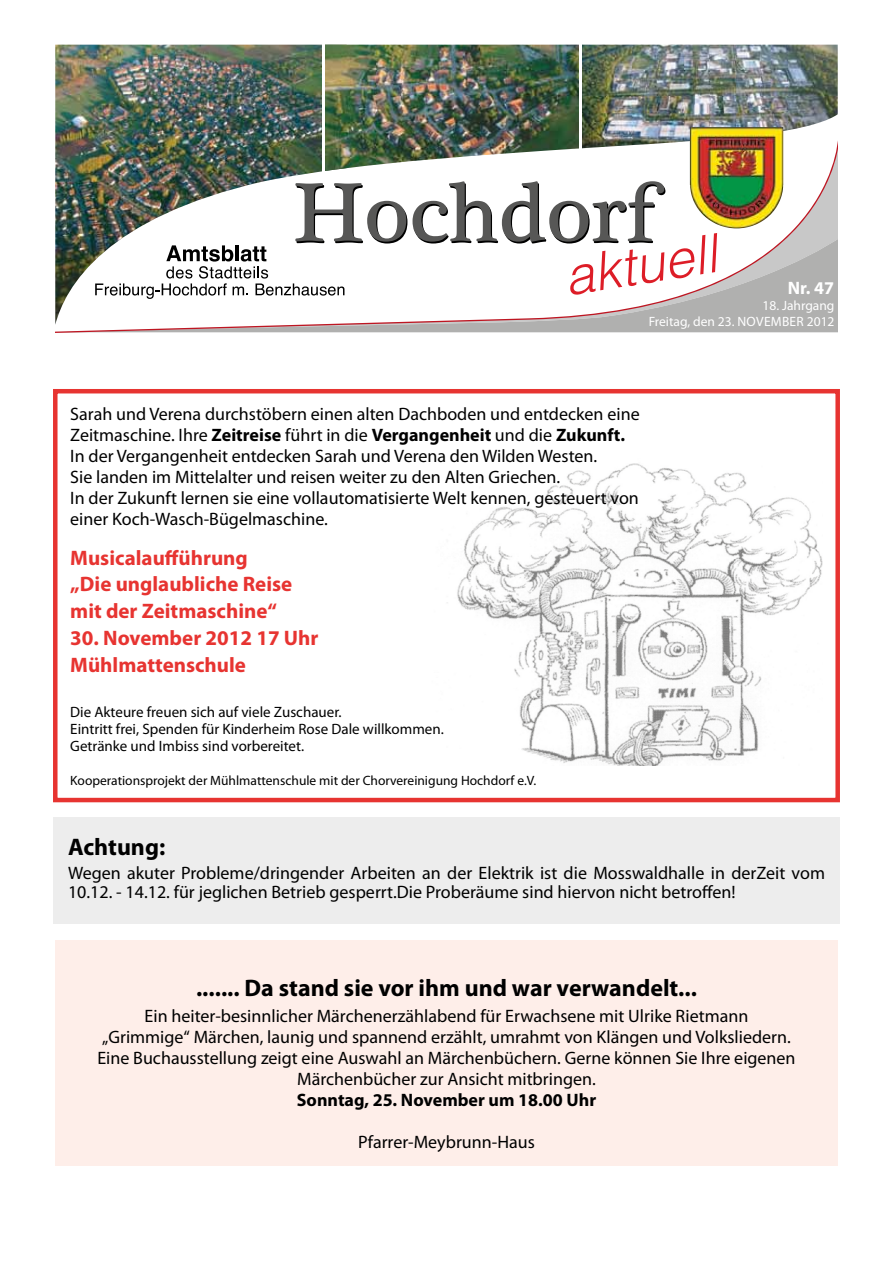
<style>
.page{position:relative;width:893px;height:1263px;background:#fff}
.page>*{position:absolute;margin:0;border:0;box-sizing:border-box;transform-origin:0 0}
.t1{font:700 24px "Myriad Pro";color:#000}
.t2{font:700 21px/26.7px "Myriad Pro";color:#e73431}
.t3{font:18px/21px "Myriad Pro";color:#000}
.t4{font:700 18px "Myriad Pro";color:#000}
.t5{font:700 18px "Myriad Pro";color:#fff}
.t6{font:15px/17.2px "Myriad Pro";color:#000}
.t7{font:13.5px "Myriad Pro";color:#000}
.t8{font:13.5px/16.5px "Myriad Pro";color:#fff;text-align:right}
.s1{font-weight:700}
</style>
<div class="page">
<img style="left:55px;top:45px;width:267px;height:92px">
<img style="left:325px;top:45px;width:254px;height:92px">
<img style="left:582px;top:45px;width:256px;height:92px">
<img style="left:55px;top:137px;width:783px;height:195px">
<img style="left:690px;top:127px;width:93px;height:101px">
<div style="left:55px;top:940px;width:783px;height:225px;background:#feeee9"></div>
<div style="left:53px;top:817px;width:787px;height:107px;background:#ededed"></div>
<img style="left:447px;top:463px;width:376px;height:302px">
<div style="left:53px;top:389px;width:787px;height:413px;border:4px solid #e73431"></div>
<p class="t5" style="left:788px;top:276px;width:48px">Nr. 47</p>
<p class="t8" style="left:649px;top:297px;width:187px">18. Jahrgang<br>Freitag, den 23. November 2012</p>
<p class="t3" style="left:70px;top:403px;width:571px">Sarah und Verena durchstöbern einen alten Dachboden und entdecken eine Zeitmaschine. Ihre <span class="s1">Zeitreise</span> führt in die <span class="s1">Vergangenheit</span> und die <span class="s1">Zukunft.<br></span>In der Vergangenheit entdecken Sarah und Verena den Wilden Westen.<br>Sie landen im Mittelalter und reisen weiter zu den Alten Griechen.<br>In der Zukunft lernen sie eine vollautomatisierte Welt kennen, gesteuert von einer Koch-Wasch-Bügelmaschine.</p>
<p class="t2" style="left:70px;top:543px;width:224px">Musicalaufführung „Die unglaubliche Reise mit der Zeitmaschine“</p>
<p class="t2" style="left:70px;top:624px;width:250px">30. November 2012 17 Uhr<br>Mühlmattenschule</p>
<p class="t6" style="left:70px;top:703px;width:375px">Die Akteure freuen sich auf viele Zuschauer.<br>Eintritt frei, Spenden für Kinderheim Rose Dale willkommen.<br>Getränke und Imbiss sind vorbereitet.</p>
<p class="t7" style="left:70px;top:772px;width:468px">Kooperationsprojekt der Mühlmattenschule mit der Chorvereinigung Hochdorf e.V.</p>
<h1 class="t1" style="left:68px;top:831px;width:99px">Achtung:</h1>
<p class="t3" style="left:68px;top:863px;width:758px;line-height:19.5px">Wegen akuter Probleme/dringender Arbeiten an der Elektrik ist die Mosswaldhalle in derZeit vom<br>10.12. - 14.12. für jeglichen Betrieb gesperrt.Die Proberäume sind hiervon nicht betroffen!</p>
<h1 class="t1" style="left:196px;top:973px;width:502px">....... Da stand sie vor ihm und war verwandelt...</h1>
<p class="t3" style="left:97px;top:1005px;width:700px;text-align:center">Ein heiter-besinnlicher Märchenerzählabend für Erwachsene mit Ulrike Rietmann<br>„Grimmige“ Märchen, launig und spannend erzählt, umrahmt von Klängen und Volksliedern.<br>Eine Buchausstellung zeigt eine Auswahl an Märchenbüchern. Gerne können Sie Ihre eigenen Märchenbücher zur Ansicht mitbringen.</p>
<p class="t4" style="left:297px;top:1088px;width:301px">Sonntag, 25. November um 18.00 Uhr</p>
<p class="t3" style="left:358px;top:1131px;width:178px">Pfarrer-Meybrunn-Haus</p>
</div>
